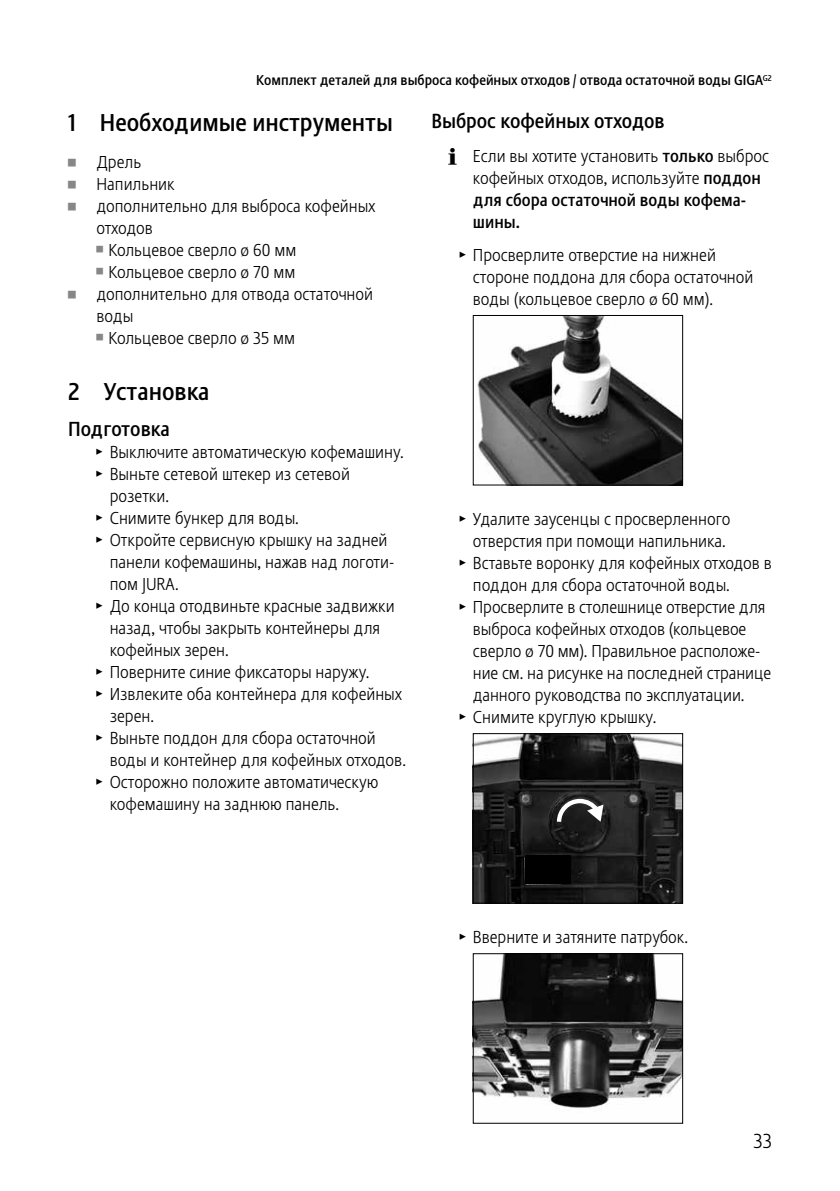
<style>
.page{position:relative;width:840px;height:1191px;background:#fff}
.page>*{position:absolute;margin:0;border:0;box-sizing:border-box;transform-origin:0 0}
.t1{font:24px "Stalemate Pro 2 J Medium";color:#000}
.t2{font:20px "Stalemate Pro 2 J Medium";color:#000}
.t3{font:20px "Stalemate Pro 2 J Light";color:#000}
.t4{font:17px/22px "Stalemate Pro 2 J Light";color:#000}
.t5{font:17px/22px "Stalemate Pro 2 J Medium";color:#000}
.t6{font:17px "Stalemate Pro 2 J Light";letter-spacing:-.02em;color:#000}
.t7{font:14px "Stalemate Pro 2 J Medium";color:#000}
.s1{font-family:"Jura Pict 2006";font-size:28px;color:#878787}
.s2{font-family:"Jura Pict 2006";font-size:24px;color:#878787}
.s3{font-family:"Jura Pict 2006"}
.s4{font-family:"Stalemate Pro 2 J Medium"}
</style>
<div class="page">
<img style="left:477px;top:317px;width:203px;height:166px">
<div style="left:472px;top:315px;width:210px;height:170px;border:1px solid #000"></div>
<img style="left:474px;top:735px;width:206px;height:166px">
<svg style="left:556px;top:798px;width:47px;height:26px"></svg>
<div style="left:524px;top:855px;width:46px;height:29px;background:#000"></div>
<div style="left:472px;top:733px;width:210px;height:170px;border:1px solid #000"></div>
<img style="left:474px;top:955px;width:206px;height:153px">
<div style="left:472px;top:953px;width:210px;height:170px;border:1px solid #000"></div>
<p class="t7" style="left:256px;top:72px;width:517px">Комплект деталей для выброса кофейных отходов / отвода остаточной воды GIGA<sup>G2</sup></p>
<h1 class="t1" style="left:68px;top:109px;width:326px">1 Необходимые инструменты</h1>
<p class="t4" style="left:68px;top:151px;width:75px"><span class="s1">U</span> Дрель</p>
<p class="t4" style="left:68px;top:173px;width:108px"><span class="s1">U</span> Напильник</p>
<p class="t4" style="left:68px;top:195px;width:309px"><span class="s1">U</span> дополнительно для выброса кофейных</p>
<p class="t6" style="left:96px;top:218px;width:58px">отходов</p>
<p class="t4" style="left:96px;top:239px;width:201px"><span class="s2">U</span> Кольцевое сверло ø 60 мм</p>
<p class="t4" style="left:96px;top:261px;width:200px"><span class="s2">U</span> Кольцевое сверло ø 70 мм</p>
<p class="t4" style="left:68px;top:283px;width:306px"><span class="s1">U</span> дополнительно для отвода остаточной</p>
<p class="t4" style="left:96px;top:305px;width:38px">воды</p>
<p class="t4" style="left:96px;top:327px;width:200px"><span class="s2">U</span> Кольцевое сверло ø 35 мм</p>
<h1 class="t1" style="left:68px;top:377px;width:143px">2 Установка</h1>
<p class="t2" style="left:68px;top:417px;width:103px">Подготовка</p>
<p class="t4" style="left:96px;top:441px;width:309px"><span class="s3">T</span> Выключите автоматическую кофемашину.</p>
<p class="t4" style="left:96px;top:463px;width:255px"><span class="s3">T</span> Выньте сетевой штекер из сетевой</p>
<p class="t4" style="left:110px;top:485px;width:61px">розетки.</p>
<p class="t4" style="left:96px;top:507px;width:204px"><span class="s3">T</span> Снимите бункер для воды.</p>
<p class="t4" style="left:96px;top:529px;width:292px"><span class="s3">T</span> Откройте сервисную крышку на задней</p>
<p class="t4" style="left:110px;top:551px;width:286px">панели кофемашины, нажав над логоти-</p>
<p class="t4" style="left:110px;top:573px;width:70px">пом JURA.</p>
<p class="t4" style="left:96px;top:595px;width:299px"><span class="s3">T</span> До конца отодвиньте красные задвижки</p>
<p class="t4" style="left:110px;top:617px;width:272px">назад, чтобы закрыть контейнеры для</p>
<p class="t4" style="left:110px;top:639px;width:120px">кофейных зерен.</p>
<p class="t4" style="left:96px;top:661px;width:274px"><span class="s3">T</span> Поверните синие фиксаторы наружу.</p>
<p class="t4" style="left:96px;top:683px;width:307px"><span class="s3">T</span> Извлеките оба контейнера для кофейных</p>
<p class="t4" style="left:110px;top:705px;width:46px">зерен.</p>
<p class="t4" style="left:96px;top:727px;width:281px"><span class="s3">T</span> Выньте поддон для сбора остаточной</p>
<p class="t4" style="left:110px;top:749px;width:297px">воды и контейнер для кофейных отходов.</p>
<p class="t4" style="left:96px;top:771px;width:283px"><span class="s3">T</span> Осторожно положите автоматическую</p>
<p class="t4" style="left:110px;top:793px;width:231px">кофемашину на заднюю панель.</p>
<p class="t2" style="left:431px;top:109px;width:234px">Выброс кофейных отходов</p>
<p class="t4" style="left:472px;top:145px;width:297px;text-indent:-24px"><span class="s3">E</span> Если вы хотите установить <span class="s4">только</span> выброс кофейных отходов, используйте <span class="s4">поддон</span></p>
<p class="t5" style="left:472px;top:189px;width:274px">для сбора остаточной воды кофема&shy;шины.</p>
<p class="t4" style="left:472px;top:244px;width:282px;text-indent:-13px"><span class="s3">T</span> Просверлите отверстие на нижней стороне поддона для сбора остаточной воды (кольцевое сверло ø 60 мм).</p>
<p class="t4" style="left:459px;top:508px;width:272px"><span class="s3">T</span> Удалите заусенцы с просверленного</p>
<p class="t4" style="left:472px;top:530px;width:254px">отверстия при помощи напильника.</p>
<p class="t4" style="left:459px;top:552px;width:313px"><span class="s3">T</span> Вставьте воронку для кофейных отходов в</p>
<p class="t4" style="left:472px;top:574px;width:258px">поддон для сбора остаточной воды.</p>
<p class="t4" style="left:459px;top:596px;width:307px"><span class="s3">T</span> Просверлите в столешнице отверстие для</p>
<p class="t4" style="left:472px;top:618px;width:275px">выброса кофейных отходов (кольцевое</p>
<p class="t4" style="left:472px;top:640px;width:289px">сверло ø 70 мм). Правильное расположе-</p>
<p class="t4" style="left:472px;top:662px;width:299px">ние см. на рисунке на последней странице</p>
<p class="t4" style="left:472px;top:684px;width:273px">данного руководства по эксплуатации.</p>
<p class="t4" style="left:459px;top:706px;width:198px"><span class="s3">T</span> Снимите круглую крышку.</p>
<p class="t4" style="left:459px;top:926px;width:230px"><span class="s3">T</span> Вверните и затяните патрубок.</p>
<p class="t3" style="left:753px;top:1129px;width:20px">33</p>
</div>
